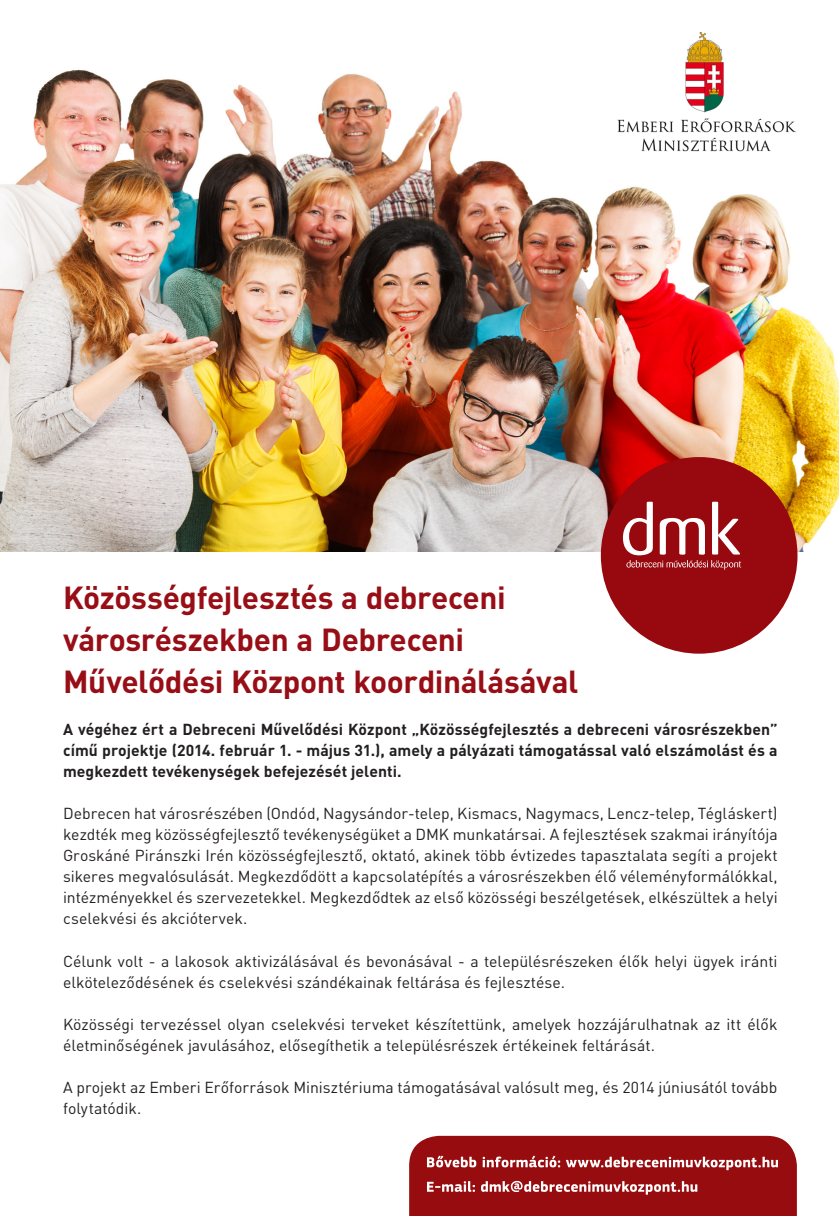
<style>
.page{position:relative;width:839px;height:1216px;background:#fff}
.page>*{position:absolute;margin:0;border:0;box-sizing:border-box;transform-origin:0 0}
.Alap{font:700 31.5px/42px "DIN Pro";letter-spacing:-.015em;color:#980e16}
.Alap-2{font:15.75px/21px "DIN Pro";color:#231f20}
.Alap-3{font:700 15.75px/21px "DIN Pro";letter-spacing:.005em;color:#231f20;text-align:justify}
</style>
<div class="page">
<img style="left:0;top:70px;width:838px;height:481px">
<div style="left:600px;top:457px;width:197px;height:196px;background:#97090e;border-radius:50%"></div>
<svg style="left:622px;top:501px;width:119px;height:68px"></svg>
<svg style="left:409px;top:1135px;width:387px;height:80px;background:#a2272a"></svg>
<img style="left:616px;top:32px;width:178px;height:122px">
<p class="Alap" style="left:63px;top:575px;width:444px">Közösségfejlesztés a debreceni</p>
<p class="Alap" style="left:63px;top:617px;width:516px">városrészekben a Debreceni<br>Művelődési Központ koordinálásával</p>
<p class="Alap-3" style="left:63px;top:718px;width:716px">A végéhez ért a Debreceni Művelődési Központ „Közösségfejlesztés a debreceni városrészekben” című projektje (2014. február 1. - május 31.), amely a pályázati támogatással való elszámolást és a megkezdett tevékenységek befejezését jelenti.</p>
<p class="Alap-2" style="left:63px;top:802px;width:716px;text-align:justify">Debrecen hat városrészében (Ondód, Nagysándor-telep, Kismacs, Nagymacs, Lencz-telep, Tégláskert) kezdték meg közösségfejlesztő tevékenységüket a DMK munkatársai. A fejlesztések szakmai irányítója Groskáné Piránszki Irén közösségfejlesztő, oktató, akinek több évtizedes tapasztalata segíti a projekt sikeres megvalósulását. Megkezdődött a kapcsolatépítés a városrészekben élő véleményformálókkal, intézményekkel és szervezetekkel. Megkezdődtek az első közösségi beszélgetések, elkészültek a helyi cselekvési és akciótervek.</p>
<p class="Alap-2" style="left:63px;top:949px;width:715px">Célunk volt - a lakosok aktivizálásával és bevonásával - a településrészeken élők helyi ügyek iránti elköteleződésének és cselekvési szándékainak feltárása és fejlesztése.</p>
<p class="Alap-2" style="left:63px;top:1012px;width:715px">Közösségi tervezéssel olyan cselekvési terveket készítettünk, amelyek hozzájárulhatnak az itt élők életminőségének javulásához, elősegíthetik a településrészek értékeinek feltárását.</p>
<p class="Alap-2" style="left:63px;top:1075px;width:715px">A projekt az Emberi Erőforrások Minisztériuma támogatásával valósult meg, és 2014 júniusától tovább folytatódik.</p>
</div>
